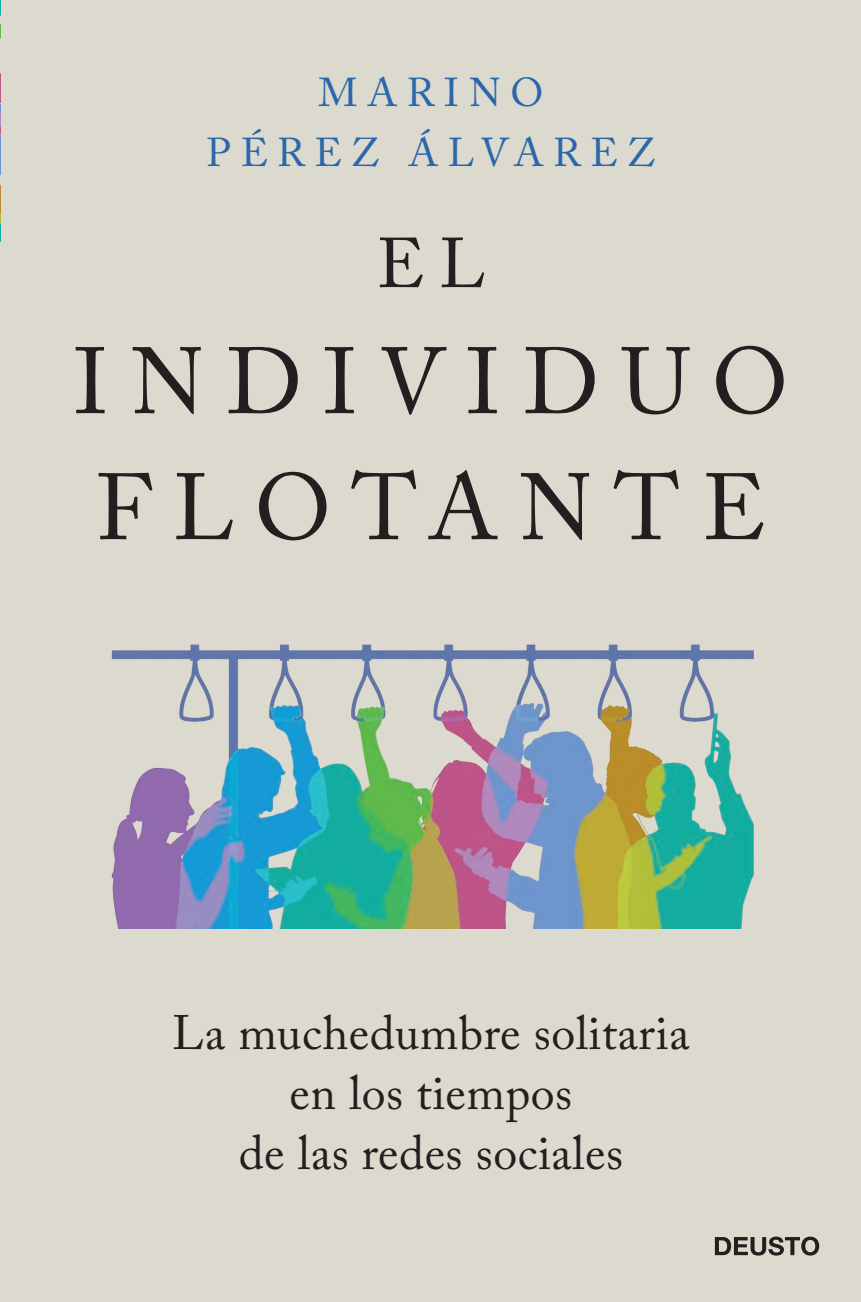
<style>
.page{position:relative;width:861px;height:1302px;background:#dcd9ce}
.page>*{position:absolute;margin:0;border:0;box-sizing:border-box;transform-origin:0 0}
.t1{font:93px/126px "Adobe Caslon Pro";letter-spacing:.23em;color:#231f20}
.t2{font:69.8px "Adobe Caslon Pro";color:#231f20}
.t3{font:48px/60px "Adobe Caslon Pro";letter-spacing:.01em;color:#231f20;text-align:center}
.t4{font:40px/60px "Adobe Caslon Pro";letter-spacing:.235em;color:#2a67ab;text-align:center}
</style>
<div class="page">
<svg style="left:715px;top:1237px;width:104px;height:19px"></svg>
<img style="left:0;top:1px;width:1px;height:241px">
<img style="left:112px;top:644px;width:642px;height:284px">
<p class="t4" style="left:206px;top:62px;width:450px">MARINO<br>PÉREZ ÁLVAREZ</p>
<h2 class="t2" style="left:377px;top:222px;width:110px">EL</h2>
<h1 class="t1" style="left:74px;top:318px;width:716px">INDIVIDUO<br>FLOTANTE</h1>
<p class="t3" style="left:172px;top:1002px;width:519px">La muchedumbre solitaria en los tiempos<br>de las redes sociales</p>
</div>
